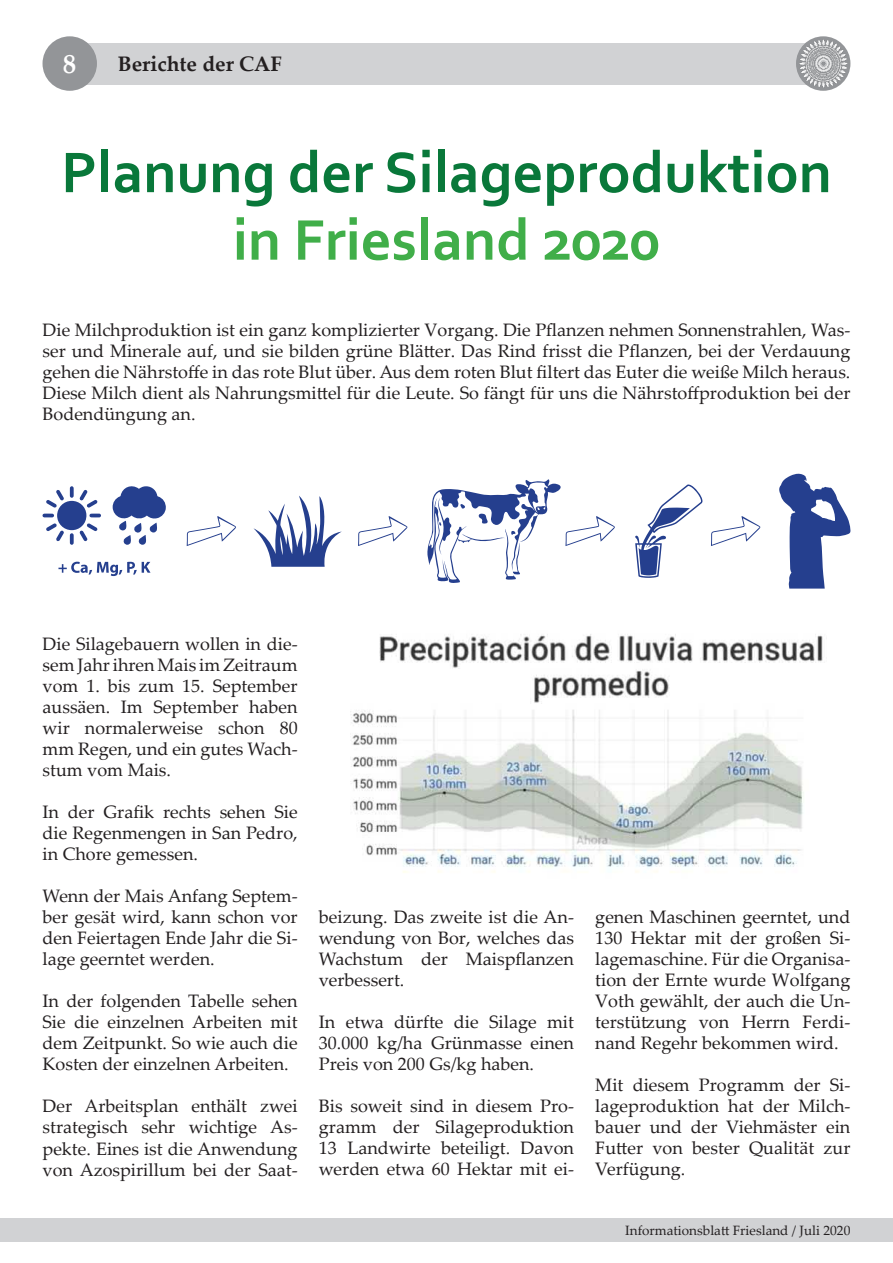
<style>
.page{position:relative;width:893px;height:1263px;background:#fff}
.page>*{position:absolute;margin:0;border:0;box-sizing:border-box;transform-origin:0 0}
.t1{font:700 60px/67.5px "Corbel";color:#09783a;text-align:center}
.t2{font:700 27px "Palatino Linotype";color:#fff}
.t3{font:700 21px "Palatino Linotype";color:#231f20}
.t4{font:18px/21px "Palatino Linotype";color:#231f20;text-align:justify}
.t5{font:13.5px "Palatino Linotype";color:#231f20}
.s1{color:#40ae49}
</style>
<div class="page">
<div style="left:70px;top:43px;width:753px;height:42px;background:#d1d2d4"></div>
<div style="left:796px;top:36px;width:54px;height:55px;background:#939598;border-radius:50%"></div>
<div style="left:43px;top:36px;width:54px;height:55px;background:#939598;border-radius:50%"></div>
<img style="left:799px;top:39px;width:48px;height:49px;border-radius:24px">
<div style="left:0;top:1219px;width:893px;height:23px;background:#d1d2d4"></div>
<svg style="left:89px;top:514px;width:12px;height:3px"></svg>
<svg style="left:46px;top:523px;width:18px;height:18px"></svg>
<svg style="left:46px;top:490px;width:18px;height:18px"></svg>
<svg style="left:70px;top:486px;width:28px;height:22px"></svg>
<svg style="left:70px;top:523px;width:28px;height:22px"></svg>
<svg style="left:42px;top:514px;width:12px;height:3px"></svg>
<div style="left:57px;top:501px;width:30px;height:29px;background:#253f8e;border-radius:50%"></div>
<svg style="left:113px;top:486px;width:53px;height:59px"></svg>
<svg style="left:58px;top:562px;width:92px;height:14px"></svg>
<svg style="left:253px;top:496px;width:89px;height:71px"></svg>
<svg style="left:635px;top:484px;width:67px;height:94px"></svg>
<svg style="left:779px;top:473px;width:72px;height:116px"></svg>
<svg style="left:187px;top:516px;width:49px;height:30px"></svg>
<svg style="left:358px;top:516px;width:50px;height:30px"></svg>
<svg style="left:711px;top:516px;width:50px;height:30px"></svg>
<svg style="left:427px;top:479px;width:188px;height:104px"></svg>
<img style="left:350px;top:634px;width:473px;height:239px">
<h2 class="t2" style="left:63px;top:45px;width:15px">8</h2>
<p class="t3" style="left:118px;top:49px;width:166px">Berichte der CAF</p>
<p class="t1" style="left:61px;top:137px;width:772px">Planung der Silageproduktion <span class="s1">in Friesland 2020</span></p>
<p class="t4" style="left:43px;top:319px;width:809px">Die Milchproduktion ist ein ganz komplizierter Vorgang. Die Pflanzen nehmen Sonnenstrahlen, Was&shy;ser und Minerale auf, und sie bilden grüne Blätter. Das Rind frisst die Pflanzen, bei der Verdauung gehen die Nährstoffe in das rote Blut über. Aus dem roten Blut filtert das Euter die weiße Milch heraus.<br>Diese Milch dient als Nahrungsmittel für die Leute. So fängt für uns die Nährstoffproduktion bei der Bodendüngung an.</p>
<p class="t4" style="left:43px;top:633px;width:257px">Die Silagebauern wollen in die&shy;sem Jahr ihren Mais im Zeitraum vom 1. bis zum 15. September aussäen. Im September haben wir normalerweise schon 80 mm Regen, und ein gutes Wach&shy;stum vom Mais.</p>
<p class="t4" style="left:43px;top:801px;width:257px">In der Grafik rechts sehen Sie die Regenmengen in San Pedro, in Chore gemessen.</p>
<p class="t4" style="left:43px;top:885px;width:257px">Wenn der Mais Anfang Septem&shy;ber gesät wird, kann schon vor den Feiertagen Ende Jahr die Si&shy;lage geerntet werden.</p>
<p class="t4" style="left:43px;top:990px;width:257px">In der folgenden Tabelle sehen Sie die einzelnen Arbeiten mit dem Zeitpunkt. So wie auch die Kosten der einzelnen Arbeiten.</p>
<p class="t4" style="left:43px;top:1095px;width:257px">Der Arbeitsplan enthält zwei strategisch sehr wichtige As&shy;pekte. Eines ist die Anwendung von Azospirillum bei der Saat-</p>
<p class="t4" style="left:319px;top:905px;width:257px">beizung. Das zweite ist die An&shy;wendung von Bor, welches das Wachstum der Maispflanzen verbessert.</p>
<p class="t4" style="left:319px;top:1010px;width:257px">In etwa dürfte die Silage mit 30.000 kg/ha Grünmasse einen Preis von 200 Gs/kg haben.</p>
<p class="t4" style="left:319px;top:1094px;width:257px">Bis soweit sind in diesem Pro&shy;gramm der Silageproduktion 13 Landwirte beteiligt. Davon werden etwa 60 Hektar mit ei-</p>
<p class="t4" style="left:595px;top:905px;width:257px">genen Maschinen geerntet, und 130 Hektar mit der großen Si&shy;lagemaschine. Für die Organisa&shy;tion der Ernte wurde Wolfgang Voth gewählt, der auch die Un&shy;terstützung von Herrn Ferdi&shy;nand Regehr bekommen wird.</p>
<p class="t4" style="left:595px;top:1073px;width:257px">Mit diesem Programm der Si&shy;lageproduktion hat der Milch&shy;bauer und der Viehmäster ein Futter von bester Qualität zur Verfügung.</p>
<p class="t5" style="left:625px;top:1220px;width:227px">Informationsblatt Friesland / Juli 2020</p>
</div>
